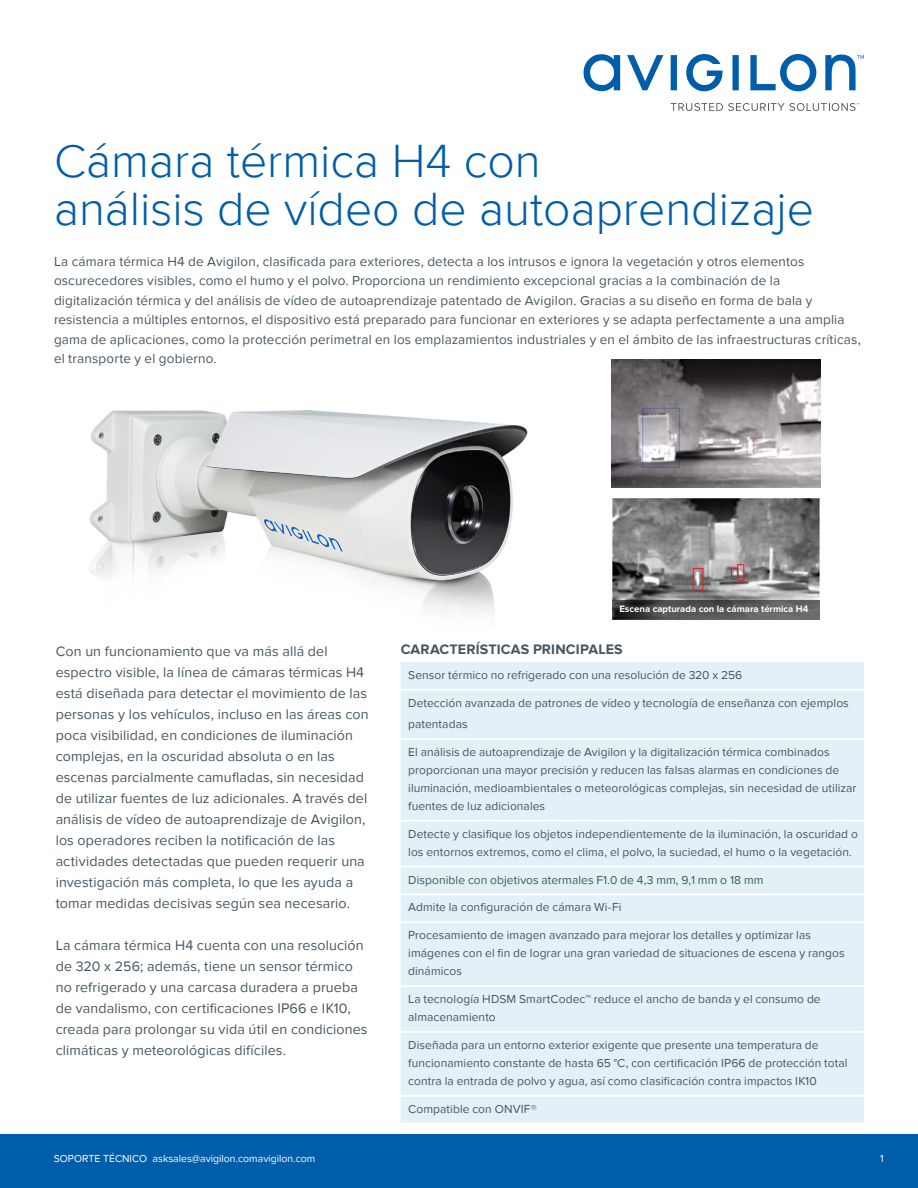
<style>
.page{position:relative;width:918px;height:1188px;background:#fff}
.page>*{position:absolute;margin:0;border:0;box-sizing:border-box;transform-origin:0 0}
.t1{font:300 48px/48px "Proxima Nova";color:#005daa}
.t2{font:14.25px/21px "Proxima Nova";letter-spacing:.01em;color:#455560}
.t3{font:700 14.25px "Proxima Nova";letter-spacing:.01em;color:#455560}
.t4{font:13.5px/19.5px "Proxima Nova";letter-spacing:.01em;color:#455560}
.t5{font:12px/18px "Proxima Nova";letter-spacing:.005em;color:#455560}
.t6{font:10.5px "Proxima Nova";color:#fff}
.t7{font:700 9.45px "Proxima Nova";color:#fff}
</style>
<div class="page">
<div style="left:0;top:1134px;width:918px;height:54px;background:#005daa"></div>
<svg style="left:584px;top:54px;width:280px;height:37px"></svg>
<svg style="left:671px;top:103px;width:188px;height:8px"></svg>
<div style="left:401px;top:662px;width:463px;height:461px;background:#e3f0f7"></div>
<hr style="left:401px;top:689px;width:463px;height:2px;background:#fff">
<hr style="left:401px;top:738px;width:463px;height:2px;background:#fff">
<hr style="left:401px;top:820px;width:463px;height:2px;background:#fff">
<hr style="left:401px;top:866px;width:463px;height:1px;background:#fff">
<hr style="left:401px;top:893px;width:463px;height:2px;background:#fff">
<hr style="left:401px;top:921px;width:463px;height:2px;background:#fff">
<hr style="left:401px;top:985px;width:463px;height:2px;background:#fff">
<hr style="left:401px;top:1031px;width:463px;height:2px;background:#fff">
<hr style="left:401px;top:1095px;width:463px;height:2px;background:#fff">
<img style="left:89px;top:410px;width:439px;height:203px">
<img style="left:611px;top:360px;width:209px;height:128px">
<img style="left:612px;top:498px;width:208px;height:102px">
<svg style="left:612px;top:600px;width:208px;height:20px;background:#535353"></svg>
<div style="left:693px;top:568px;width:10px;height:23px;border:1px solid #e71c23"></div>
<div style="left:731px;top:568px;width:7px;height:12px;border:1px solid #e71c23"></div>
<div style="left:737px;top:564px;width:7px;height:17px;border:1px solid #e71c23"></div>
<h1 class="t1" style="left:54px;top:137px;width:761px">Cámara térmica H4 con<br>análisis de vídeo de autoaprendizaje</h1>
<p class="t4" style="left:54px;top:252px;width:808px">La cámara térmica H4 de Avigilon, clasificada para exteriores, detecta a los intrusos e ignora la vegetación y otros elementos oscurecedores visibles, como el humo y el polvo. Proporciona un rendimiento excepcional gracias a la combinación de la digitalización térmica y del análisis de vídeo de autoaprendizaje patentado de Avigilon. Gracias a su diseño en forma de bala y resistencia a múltiples entornos, el dispositivo está preparado para funcionar en exteriores y se adapta perfectamente a una amplia gama de aplicaciones, como la protección perimetral en los emplazamientos industriales y en el ámbito de las infraestructuras críticas, el transporte y el gobierno.</p>
<p class="t2" style="left:56px;top:641px;width:315px">Con un funcionamiento que va más allá del espectro visible, la línea de cámaras térmicas H4 está diseñada para detectar el movimiento de las personas y los vehículos, incluso en las áreas con poca visibilidad, en condiciones de iluminación complejas, en la oscuridad absoluta o en las escenas parcialmente camufladas, sin necesidad de utilizar fuentes de luz adicionales. A través del análisis de vídeo de autoaprendizaje de Avigilon, los operadores reciben la notificación de las actividades detectadas que pueden requerir una investigación más completa, lo que les ayuda a tomar medidas decisivas según sea necesario.</p>
<p class="t2" style="left:56px;top:935px;width:313px">La cámara térmica H4 cuenta con una resolución de 320 x 256; además, tiene un sensor térmico no refrigerado y una carcasa duradera a prueba de vandalismo, con certificaciones IP66 e IK10, creada para prolongar su vida útil en condiciones climáticas y meteorológicas difíciles.</p>
<p class="t7" style="left:619px;top:603px;width:191px">Escena capturada con la cámara térmica H4</p>
<p class="t3" style="left:401px;top:641px;width:224px">CARACTERÍSTICAS PRINCIPALES</p>
<p class="t5" style="left:408px;top:666px;width:336px">Sensor térmico no refrigerado con una resolución de 320 x 256</p>
<p class="t5" style="left:408px;top:692px;width:442px;line-height:21.3px">Detección avanzada de patrones de vídeo y tecnología de enseñanza con ejemplos patentadas</p>
<p class="t5" style="left:408px;top:743px;width:450px">El análisis de autoaprendizaje de Avigilon y la digitalización térmica combinados proporcionan una mayor precisión y reducen las falsas alarmas en condiciones de iluminación, medioambientales o meteorológicas complejas, sin necesidad de utilizar fuentes de luz adicionales</p>
<p class="t5" style="left:408px;top:825px;width:451px">Detecte y clasifique los objetos independientemente de la iluminación, la oscuridad o los entornos extremos, como el clima, el polvo, la suciedad, el humo o la vegetación.</p>
<p class="t5" style="left:408px;top:871px;width:357px">Disponible con objetivos atermales F1.0 de 4,3 mm, 9,1 mm o 18 mm</p>
<p class="t5" style="left:408px;top:899px;width:215px">Admite la configuración de cámara Wi-Fi</p>
<p class="t5" style="left:408px;top:926px;width:438px">Procesamiento de imagen avanzado para mejorar los detalles y optimizar las imágenes con el fin de lograr una gran variedad de situaciones de escena y rangos dinámicos</p>
<p class="t5" style="left:408px;top:990px;width:414px">La tecnología HDSM SmartCodec™ reduce el ancho de banda y el consumo de almacenamiento</p>
<p class="t5" style="left:408px;top:1036px;width:441px">Diseñada para un entorno exterior exigente que presente una temperatura de funcionamiento constante de hasta 65 °C, con certificación IP66 de protección total contra la entrada de polvo y agua, así como clasificación contra impactos IK10</p>
<p class="t5" style="left:408px;top:1100px;width:130px">Compatible con ONVIF®</p>
<p class="t6" style="left:54px;top:1153px;width:263px">SOPORTE TÉCNICO asksales@avigilon.comavigilon.com</p>
<p class="t6" style="left:880px;top:1153px;width:5px">1</p>
</div>
